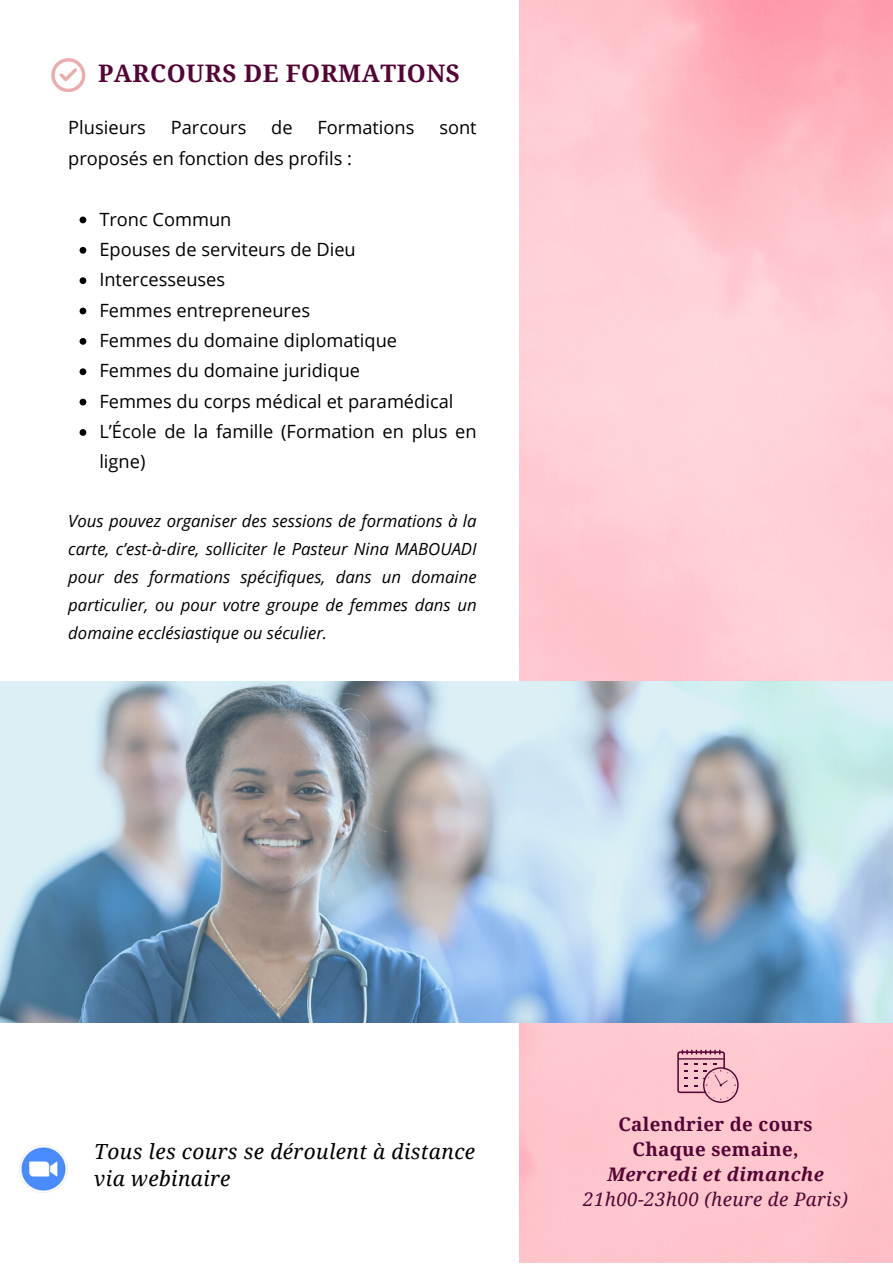
<style>
.page{position:relative;width:893px;height:1264px;background:#fff}
.page>*{position:absolute;margin:0;border:0;box-sizing:border-box;transform-origin:0 0}
.t1{font:700 24.15px "Droid Serif";letter-spacing:.02em;color:#540435}
.t2{font:italic 20.85px/27px "Droid Serif";letter-spacing:.02em;color:#000}
.t3{font:700 18.75px "Droid Serif";letter-spacing:.02em;color:#540435}
.t4{font:italic 18.75px "Droid Serif";letter-spacing:.02em;color:#540435}
.t5{font:italic 700 18.75px "Droid Serif";letter-spacing:.02em;color:#540435}
.t6{font:18.3px/30.3px "Open Sans";color:#000}
.t7{font:italic 16.8px/28px "Open Sans";color:#000;text-align:justify}
</style>
<div class="page">
<img style="left:519px;top:0;width:373px;height:1262px">
<img style="left:0;top:681px;width:892px;height:341px">
<svg style="left:51px;top:58px;width:34px;height:34px"></svg>
<svg style="left:677px;top:1049px;width:61px;height:53px;background:#e1a6b3"></svg>
<img style="left:20px;top:1145px;width:47px;height:47px">
<svg style="left:80px;top:216px;width:6px;height:7px"></svg>
<svg style="left:80px;top:247px;width:6px;height:7px"></svg>
<svg style="left:80px;top:277px;width:6px;height:7px"></svg>
<svg style="left:80px;top:307px;width:6px;height:7px"></svg>
<svg style="left:80px;top:338px;width:6px;height:7px"></svg>
<svg style="left:80px;top:368px;width:6px;height:7px"></svg>
<svg style="left:80px;top:399px;width:6px;height:6px"></svg>
<svg style="left:80px;top:429px;width:6px;height:7px"></svg>
<p class="t1" style="left:98px;top:59px;width:363px">PARCOURS DE FORMATIONS</p>
<p class="t6" style="left:68px;top:112px;width:79px">Plusieurs</p>
<p class="t6" style="left:171px;top:112px;width:77px">Parcours</p>
<p class="t6" style="left:271px;top:112px;width:23px">de</p>
<p class="t6" style="left:317px;top:112px;width:98px">Formations</p>
<p class="t6" style="left:439px;top:112px;width:39px">sont</p>
<p class="t6" style="left:68px;top:142px;width:285px">proposés en fonction des profils :</p>
<p class="t6" style="left:99px;top:203px;width:133px">Tronc Commun</p>
<p class="t6" style="left:99px;top:234px;width:258px">Epouses de serviteurs de Dieu</p>
<p class="t6" style="left:99px;top:264px;width:127px">Intercesseuses</p>
<p class="t6" style="left:99px;top:294px;width:212px">Femmes entrepreneures</p>
<p class="t6" style="left:99px;top:325px;width:299px">Femmes du domaine diplomatique</p>
<p class="t6" style="left:99px;top:355px;width:262px">Femmes du domaine juridique</p>
<p class="t6" style="left:99px;top:385px;width:355px">Femmes du corps médical et paramédical</p>
<p class="t6" style="left:99px;top:416px;width:379px">L’École de la famille (Formation en plus en ligne)</p>
<p class="t7" style="left:68px;top:506px;width:410px">Vous pouvez organiser des sessions de formations à la carte, c’est-à-dire, solliciter le Pasteur Nina MABOUADI pour des formations spécifiques, dans un domaine particulier, ou pour votre groupe de femmes dans un domaine ecclésiastique ou séculier.</p>
<p class="t2" style="left:94px;top:1138px;width:382px">Tous les cours se déroulent à distance via webinaire</p>
<p class="t3" style="left:618px;top:1114px;width:196px">Calendrier de cours</p>
<p class="t3" style="left:632px;top:1138px;width:168px">Chaque semaine,</p>
<p class="t5" style="left:607px;top:1163px;width:218px">Mercredi et dimanche</p>
<p class="t4" style="left:583px;top:1188px;width:266px">21h00-23h00 (heure de Paris)</p>
</div>
